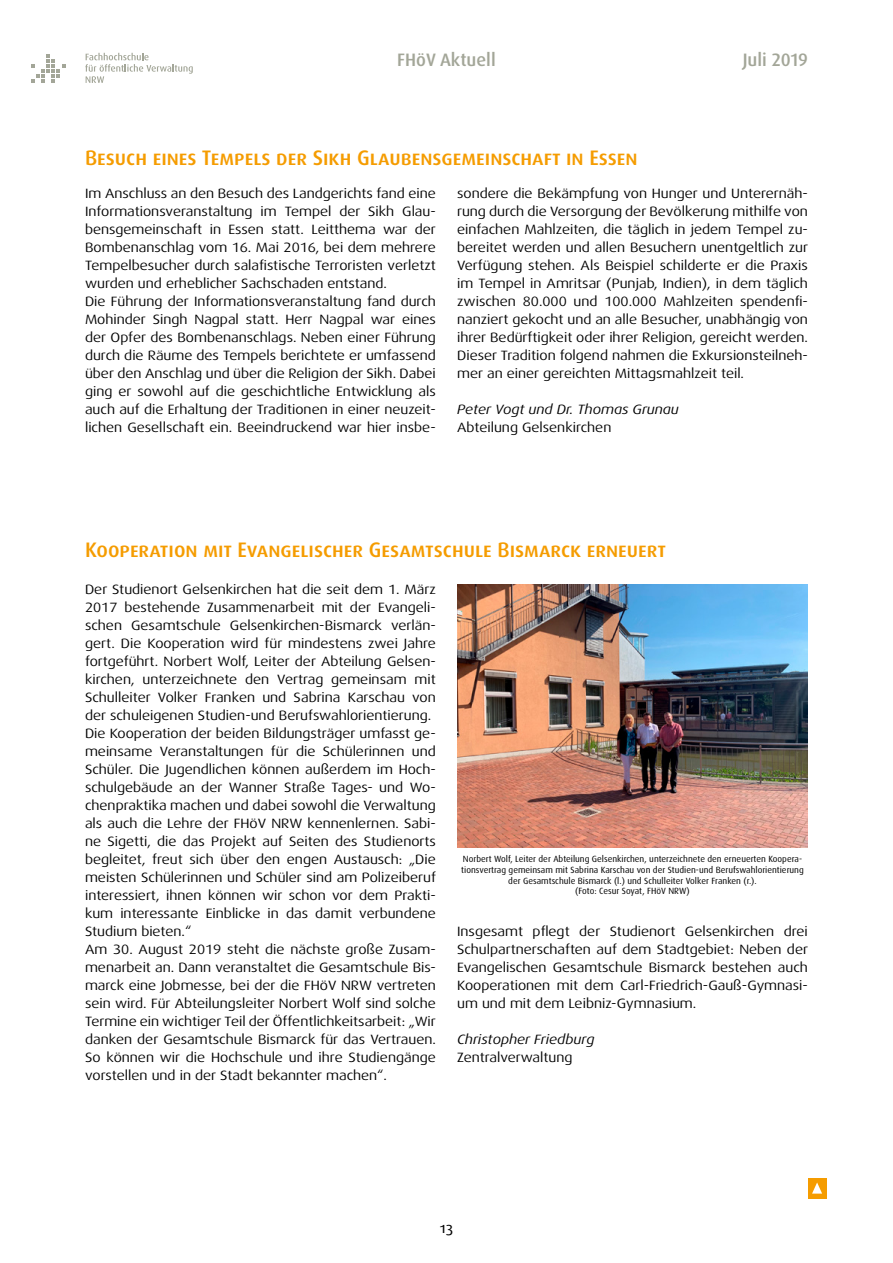
<style>
.page{position:relative;width:893px;height:1263px;background:#fff}
.page>*{position:absolute;margin:0;border:0;box-sizing:border-box;transform-origin:0 0}
.t1{font:500 21px "Dax OT";color:#f59c00}
.t2{font:500 18px "Dax OT";color:#a3a698}
.t3{font:15px "Dax Regular Caps";color:#000}
.t4{font:13.5px/18px "Dax Wide";color:#000;text-align:justify}
.t5{font:italic 13.5px "Dax Wide";color:#000}
.t6{font:9px/10.8px "Dax";color:#000;text-align:center}
</style>
<div class="page">
<div style="left:808px;top:1178px;width:18px;height:20px;background:#f59c00"></div>
<svg style="left:812px;top:1182px;width:10px;height:11px"></svg>
<svg style="left:31px;top:54px;width:34px;height:29px"></svg>
<svg style="left:85px;top:53px;width:108px;height:30px"></svg>
<img style="left:457px;top:585px;width:351px;height:263px">
<h2 class="t2" style="left:397px;top:49px;width:100px">FHöV Aktuell</h2>
<h2 class="t2" style="left:743px;top:49px;width:67px">Juli 2019</h2>
<p class="t1" style="left:85px;top:145px;width:554px">Besuch eines Tempels der Sikh Glaubensgemeinschaft in Essen</p>
<p class="t4" style="left:85px;top:184px;width:352px">Im Anschluss an den Besuch des Landgerichts fand eine Informationsveranstaltung im Tempel der Sikh Glau&shy;bensgemeinschaft in Essen statt. Leitthema war der Bombenanschlag vom 16. Mai 2016, bei dem mehrere Tempelbesucher durch salafistische Terroristen verletzt wurden und erheblicher Sachschaden entstand.</p>
<p class="t4" style="left:85px;top:292px;width:352px">Die Führung der Informationsveranstaltung fand durch Mohinder Singh Nagpal statt. Herr Nagpal war eines der Opfer des Bombenanschlags. Neben einer Führung durch die Räume des Tempels berichtete er umfassend über den Anschlag und über die Religion der Sikh. Dabei ging er sowohl auf die geschichtliche Entwicklung als auch auf die Erhaltung der Traditionen in einer neuzeit&shy;lichen Gesellschaft ein. Beeindruckend war hier insbe-</p>
<p class="t4" style="left:457px;top:184px;width:352px">sondere die Bekämpfung von Hunger und Unterernäh&shy;rung durch die Versorgung der Bevölkerung mithilfe von einfachen Mahlzeiten, die täglich in jedem Tempel zu&shy;bereitet werden und allen Besuchern unentgeltlich zur Verfügung stehen. Als Beispiel schilderte er die Praxis im Tempel in Amritsar (Punjab, Indien), in dem täglich zwischen 80.000 und 100.000 Mahlzeiten spendenfi&shy;nanziert gekocht und an alle Besucher, unabhängig von ihrer Bedürftigkeit oder ihrer Religion, gereicht werden.<br>Dieser Tradition folgend nahmen die Exkursionsteilneh&shy;mer an einer gereichten Mittagsmahlzeit teil.</p>
<p class="t5" style="left:457px;top:402px;width:223px">Peter Vogt und Dr. Thomas Grunau</p>
<p class="t4" style="left:457px;top:418px;width:156px">Abteilung Gelsenkirchen</p>
<p class="t1" style="left:85px;top:536px;width:583px">Kooperation mit Evangelischer Gesamtschule Bismarck erneuert</p>
<p class="t4" style="left:85px;top:580px;width:352px">Der Studienort Gelsenkirchen hat die seit dem 1. März 2017 bestehende Zusammenarbeit mit der Evangeli&shy;schen Gesamtschule Gelsenkirchen-Bismarck verlän&shy;gert. Die Kooperation wird für mindestens zwei Jahre fortgeführt. Norbert Wolf, Leiter der Abteilung Gelsen&shy;kirchen, unterzeichnete den Vertrag gemeinsam mit Schulleiter Volker Franken und Sabrina Karschau von der schuleigenen Studien-und Berufswahlorientierung.</p>
<p class="t4" style="left:85px;top:724px;width:352px">Die Kooperation der beiden Bildungsträger umfasst ge&shy;meinsame Veranstaltungen für die Schülerinnen und Schüler. Die Jugendlichen können außerdem im Hoch&shy;schulgebäude an der Wanner Straße Tages- und Wo&shy;chenpraktika machen und dabei sowohl die Verwaltung als auch die Lehre der FHöV NRW kennenlernen. Sabi&shy;ne Sigetti, die das Projekt auf Seiten des Studienorts begleitet, freut sich über den engen Austausch: „Die meisten Schülerinnen und Schüler sind am Polizeiberuf interessiert, ihnen können wir schon vor dem Prakti&shy;kum interessante Einblicke in das damit verbundene Studium bieten.“</p>
<p class="t4" style="left:85px;top:940px;width:352px">Am 30. August 2019 steht die nächste große Zusam&shy;menarbeit an. Dann veranstaltet die Gesamtschule Bis&shy;marck eine Jobmesse, bei der die FHöV NRW vertreten sein wird. Für Abteilungsleiter Norbert Wolf sind solche Termine ein wichtiger Teil der Öffentlichkeitsarbeit: „Wir danken der Gesamtschule Bismarck für das Vertrauen.<br>So können wir die Hochschule und ihre Studiengänge vorstellen und in der Stadt bekannter machen“.</p>
<p class="t6" style="left:461px;top:853px;width:344px">Norbert Wolf, Leiter der Abteilung Gelsenkirchen, unterzeichnete den erneuerten Koopera&shy;tionsvertrag gemeinsam mit Sabrina Karschau von der Studien-und Berufswahlorientierung der Gesamtschule Bismarck (l.) und Schulleiter Volker Franken (r.).</p>
<p class="t6" style="left:575px;top:886px;width:116px">(Foto: Cesur Soyat, FHöV NRW)</p>
<p class="t4" style="left:457px;top:922px;width:352px">Insgesamt pflegt der Studienort Gelsenkirchen drei Schulpartnerschaften auf dem Stadtgebiet: Neben der Evangelischen Gesamtschule Bismarck bestehen auch Kooperationen mit dem Carl-Friedrich-Gauß-Gymnasi&shy;um und mit dem Leibniz-Gymnasium.</p>
<p class="t5" style="left:457px;top:1032px;width:139px">Christopher Friedburg</p>
<p class="t4" style="left:457px;top:1048px;width:117px">Zentralverwaltung</p>
<p class="t3" style="left:440px;top:1219px;width:15px">13</p>
</div>
